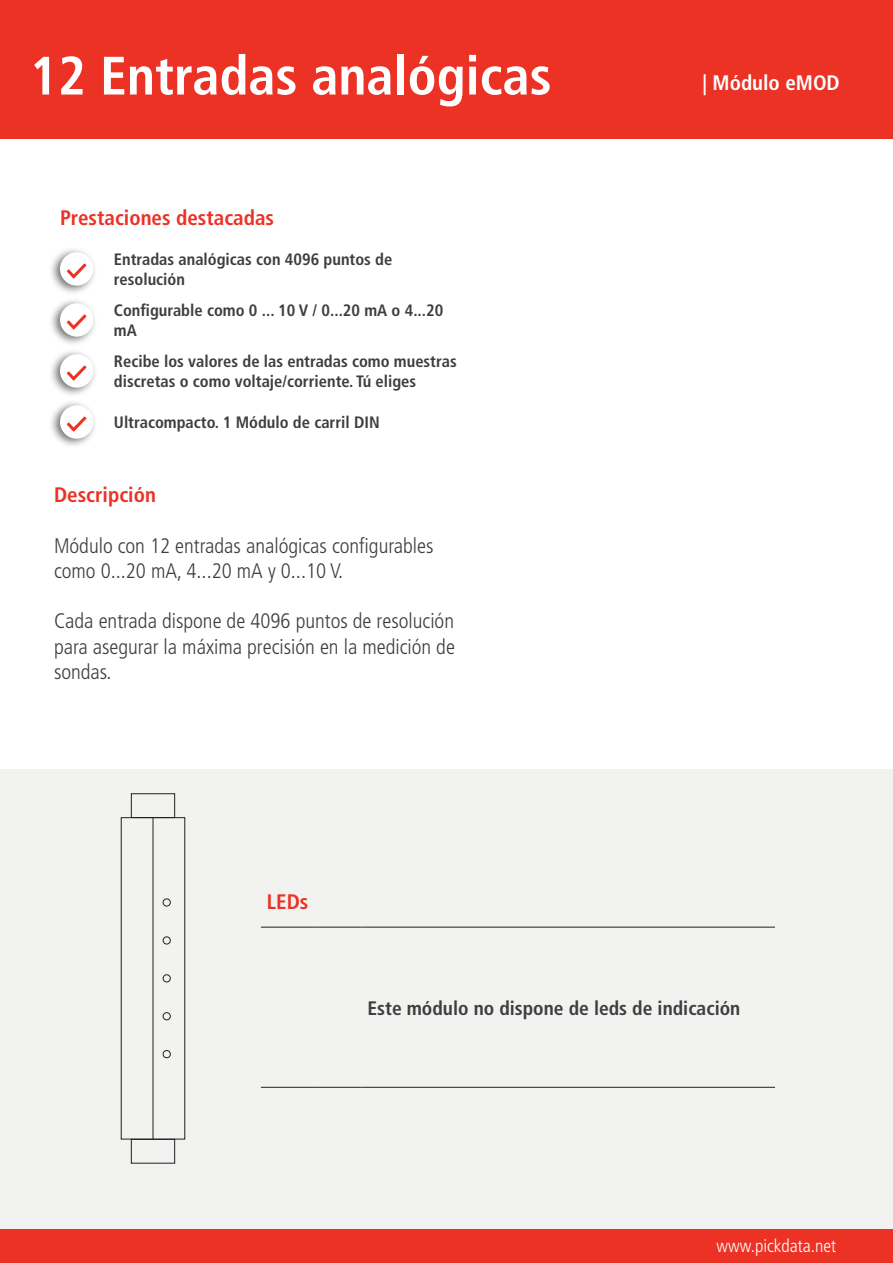
<style>
.page{position:relative;width:893px;height:1263px;background:#fff}
.page>*{position:absolute;margin:0;border:0;box-sizing:border-box;transform-origin:0 0}
.t1{font:700 condensed 54px "Frutiger LT Std";color:#fff}
.t2{font:30.6px "Arial";color:#231f20}
.t3{font:300 condensed 21px/25.2px "Frutiger LT Std";color:#3e3e3f}
.t4{font:700 condensed 21px "Frutiger LT Std";color:#ec3125}
.t5{font:700 condensed 21px "Frutiger LT Std";color:#fff}
.t6{font:700 condensed 19.5px "Frutiger LT Std";color:#3e3e3f}
.t7{font:300 condensed 18px "Frutiger LT Std";color:#fff}
.t8{font:700 condensed 16.5px/19.8px "Frutiger LT Std";color:#3e3e3f}
</style>
<div class="page">
<div style="left:0;top:0;width:893px;height:139px;background:#ec3125"></div>
<div style="left:0;top:770px;width:893px;height:493px;background:#f2f2f1"></div>
<div style="left:49px;top:247px;width:49px;height:49px;background:#3e3e3f;opacity:.75"></div>
<div style="left:60px;top:252px;width:33px;height:34px;background:#fff;border-radius:50%"></div>
<svg style="left:67px;top:263px;width:19px;height:15px"></svg>
<div style="left:49px;top:298px;width:49px;height:49px;background:#3e3e3f;opacity:.75"></div>
<div style="left:60px;top:303px;width:33px;height:34px;background:#fff;border-radius:50%"></div>
<svg style="left:67px;top:314px;width:19px;height:15px"></svg>
<div style="left:49px;top:349px;width:49px;height:49px;background:#3e3e3f;opacity:.75"></div>
<div style="left:60px;top:354px;width:33px;height:34px;background:#fff;border-radius:50%"></div>
<svg style="left:67px;top:365px;width:19px;height:16px"></svg>
<div style="left:49px;top:400px;width:49px;height:49px;background:#3e3e3f;opacity:.75"></div>
<div style="left:60px;top:405px;width:33px;height:34px;background:#fff;border-radius:50%"></div>
<svg style="left:67px;top:416px;width:19px;height:16px"></svg>
<hr style="left:261px;top:927px;width:55px;height:1px;background:#231f20">
<hr style="left:316px;top:927px;width:45px;height:1px;background:#231f20">
<hr style="left:361px;top:927px;width:414px;height:1px;background:#231f20">
<hr style="left:261px;top:1087px;width:55px;height:1px;background:#231f20">
<hr style="left:316px;top:1087px;width:45px;height:1px;background:#231f20">
<hr style="left:361px;top:1087px;width:414px;height:1px;background:#231f20">
<div style="left:121px;top:817px;width:64px;height:322px;border:1px solid #231f20"></div>
<hr style="left:153px;top:818px;width:1px;height:321px;background:#231f20">
<div style="left:131px;top:1139px;width:44px;height:24px;border:1px solid #231f20"></div>
<div style="left:131px;top:793px;width:44px;height:25px;border:1px solid #231f20"></div>
<div style="left:163px;top:974px;width:8px;height:8px;border:1px solid #231f20;border-radius:50%"></div>
<div style="left:163px;top:936px;width:8px;height:8px;border:1px solid #231f20;border-radius:50%"></div>
<div style="left:163px;top:1012px;width:8px;height:8px;border:1px solid #231f20;border-radius:50%"></div>
<div style="left:163px;top:898px;width:8px;height:8px;border:1px solid #231f20;border-radius:50%"></div>
<div style="left:163px;top:1050px;width:8px;height:8px;border:1px solid #231f20;border-radius:50%"></div>
<div style="left:0;top:1230px;width:893px;height:33px;background:#ec3125"></div>
<p class="t1" style="left:30px;top:44px;width:523px">12 Entradas analógicas</p>
<p class="t4" style="left:60px;top:205px;width:216px">Prestaciones destacadas</p>
<p class="t8" style="left:114px;top:250px;width:280px">Entradas analógicas con 4096 puntos de resolución</p>
<p class="t8" style="left:114px;top:301px;width:331px">Configurable como 0 ... 10 V / 0...20 mA o 4...20 mA</p>
<p class="t8" style="left:114px;top:352px;width:344px">Recibe los valores de las entradas como muestras discretas o como voltaje/corriente. Tú eliges</p>
<p class="t8" style="left:114px;top:413px;width:267px">Ultracompacto. 1 Módulo de carril DIN</p>
<p class="t4" style="left:54px;top:483px;width:103px">Descripción</p>
<p class="t3" style="left:54px;top:533px;width:381px">Módulo con 12 entradas analógicas configurables como 0...20 mA, 4...20 mA y 0...10 V.</p>
<p class="t3" style="left:54px;top:609px;width:402px;text-align:justify">Cada entrada dispone de 4096 puntos de resolución para asegurar la máxima precisión en la medición de sondas.</p>
<p class="t2" style="left:83px;top:619px;width:448px">eMOD - 12 ANALOGUE INPUTS</p>
<p class="t4" style="left:267px;top:889px;width:43px">LEDs</p>
<p class="t5" style="left:702px;top:70px;width:139px">| Módulo eMOD</p>
<p class="t6" style="left:367px;top:996px;width:374px">Este módulo no dispone de leds de indicación</p>
<p class="t7" style="left:716px;top:1236px;width:121px">www.pickdata.net</p>
</div>
